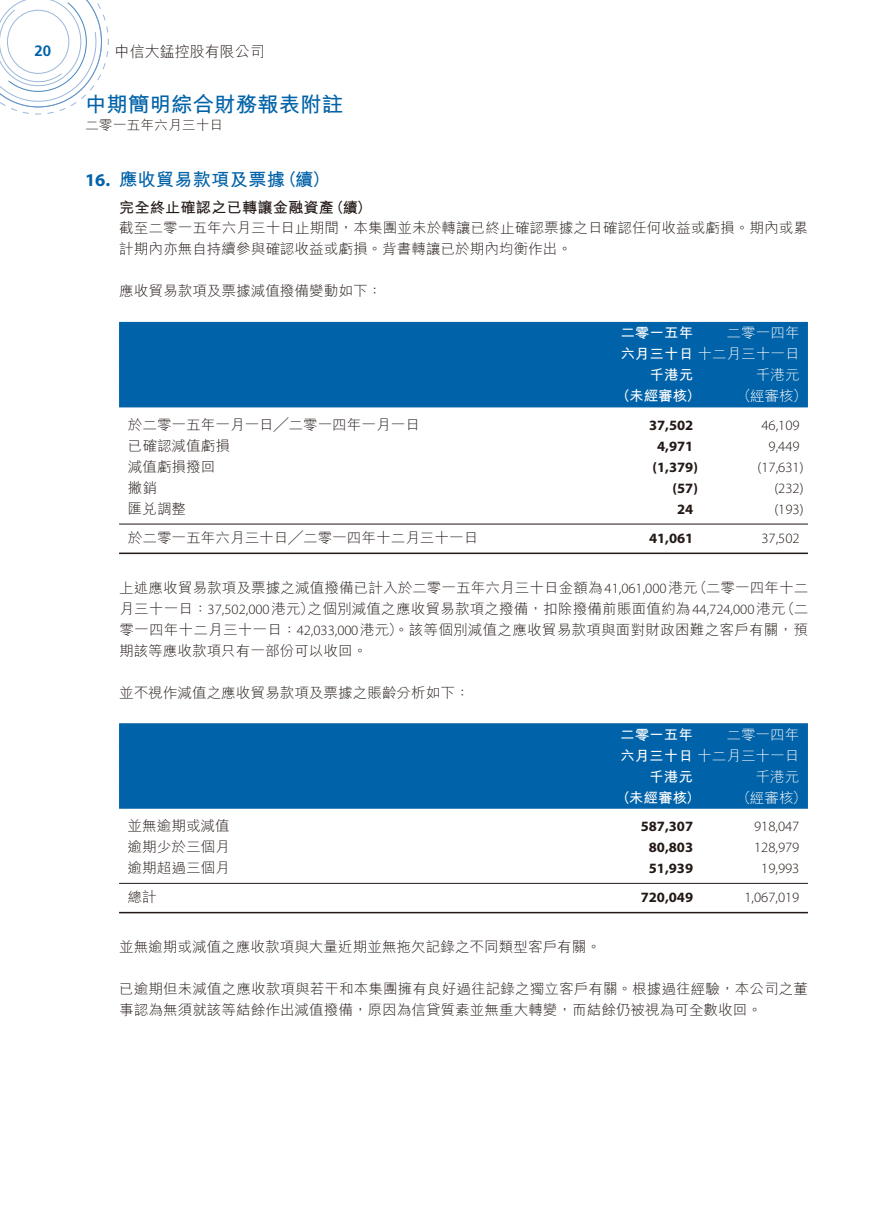
<style>
.page{position:relative;width:893px;height:1212px;background:#fff}
.page>*{position:absolute;margin:0;border:0;box-sizing:border-box;transform-origin:0 0}
.t1{font:700 21px "M Hei HK";color:#0062a8}
.t2{font:700 18px "M Hei HK";color:#0062a8}
.t3{font:700 15px "M Hei HK";color:#231916}
.t4{font:300 15px "M Hei HK";color:#231916}
.t5{font:700 15px "Frutiger LT Std";color:#0062a8}
.t6{font:300 14.25px/21px "M Hei HK";color:#231916}
.t7{font:300 14.25px "Myriad Pro";color:#231916}
.t8{font:700 14.25px "Myriad Pro";color:#231916}
.t9{font:300 14.25px "M Hei HK";color:#fff}
.t10{font:700 14.25px "M Hei HK";color:#fff}
.t11{font:300 13.5px "M Hei HK";color:#231916}
.s1{font-family:"Myriad Pro"}
.s2{font-weight:700}
</style>
<div class="page">
<svg style="left:0;top:0;width:109px;height:115px"></svg>
<div style="left:119px;top:322px;width:689px;height:22px;background:#0062a8"></div>
<div style="left:119px;top:343px;width:689px;height:22px;background:#0062a8"></div>
<div style="left:119px;top:364px;width:689px;height:22px;background:#0062a8"></div>
<div style="left:119px;top:385px;width:689px;height:22px;background:#0062a8"></div>
<hr style="left:119px;top:524px;width:689px;height:1px;background:#231916">
<hr style="left:119px;top:552px;width:689px;height:2px;background:#231916">
<div style="left:119px;top:723px;width:689px;height:23px;background:#0062a8"></div>
<div style="left:119px;top:744px;width:689px;height:23px;background:#0062a8"></div>
<div style="left:119px;top:765px;width:689px;height:23px;background:#0062a8"></div>
<div style="left:119px;top:786px;width:689px;height:23px;background:#0062a8"></div>
<hr style="left:119px;top:883px;width:689px;height:1px;background:#231916">
<hr style="left:119px;top:912px;width:689px;height:1px;background:#231916">
<p class="t5" style="left:34px;top:42px;width:18px">20</p>
<p class="t4" style="left:115px;top:44px;width:152px">中信大錳控股有限公司</p>
<h1 class="t1" style="left:85px;top:89px;width:260px">中期簡明綜合財務報表附註</h1>
<p class="t11" style="left:85px;top:118px;width:140px">二零一五年六月三十日</p>
<p class="t2" style="left:85px;top:166px;width:247px"><span class="s1">16.</span> 應收貿易款項及票據（續）</p>
<p class="t3" style="left:119px;top:197px;width:254px">完全終止確認之已轉讓金融資產（續）</p>
<p class="t6" style="left:119px;top:217px;width:691px">截至二零一五年六月三十日止期間，本集團並未於轉讓已終止確認票據之日確認任何收益或虧損。期內或累計期內亦無自持續參與確認收益或虧損。背書轉讓已於期內均衡作出。</p>
<p class="t6" style="left:119px;top:280px;width:264px">應收貿易款項及票據減值撥備變動如下：</p>
<p class="t10" style="left:620px;top:323px;width:75px">二零一五年</p>
<p class="t9" style="left:727px;top:326px;width:75px">二零一四年</p>
<p class="t9" style="left:620px;top:347px;width:181px"><span class="s2">六月三十日</span>十二月三十一日</p>
<p class="t10" style="left:649px;top:365px;width:45px">千港元</p>
<p class="t9" style="left:756px;top:368px;width:45px">千港元</p>
<p class="t10" style="left:616px;top:386px;width:86px">（未經審核）</p>
<p class="t9" style="left:737px;top:389px;width:72px">（經審核）</p>
<p class="t6" style="left:128px;top:414px;width:294px">於二零一五年一月一日╱二零一四年一月一日</p>
<p class="t8" style="left:649px;top:416px;width:46px">37,502</p>
<p class="t7" style="left:761px;top:416px;width:40px">46,109</p>
<p class="t6" style="left:128px;top:435px;width:104px">已確認減值虧損</p>
<p class="t8" style="left:657px;top:437px;width:38px">4,971</p>
<p class="t7" style="left:769px;top:437px;width:33px">9,449</p>
<p class="t6" style="left:128px;top:456px;width:89px">減值虧損撥回</p>
<p class="t8" style="left:653px;top:458px;width:47px">(1,379)</p>
<p class="t7" style="left:758px;top:459px;width:47px">(17,631)</p>
<p class="t6" style="left:128px;top:477px;width:31px">撇銷</p>
<p class="t8" style="left:673px;top:479px;width:27px">(57)</p>
<p class="t7" style="left:774px;top:480px;width:31px">(232)</p>
<p class="t6" style="left:128px;top:498px;width:60px">匯兌調整</p>
<p class="t8" style="left:677px;top:500px;width:18px">24</p>
<p class="t7" style="left:774px;top:501px;width:31px">(193)</p>
<p class="t6" style="left:128px;top:527px;width:352px">於二零一五年六月三十日╱二零一四年十二月三十一日</p>
<p class="t8" style="left:649px;top:529px;width:46px">41,061</p>
<p class="t7" style="left:761px;top:529px;width:40px">37,502</p>
<p class="t6" style="left:119px;top:577px;width:691px;text-align:justify">上述應收貿易款項及票據之減值撥備已計入於二零一五年六月三十日金額為<span class="s1">41,061,000</span>港元（二零一四年十二月三十一日：<span class="s1">37,502,000</span>港元）之個別減值之應收貿易款項之撥備，扣除撥備前賬面值約為<span class="s1">44,724,000</span>港元（二零一四年十二月三十一日：<span class="s1">42,033,000</span>港元）。該等個別減值之應收貿易款項與面對財政困難之客戶有關，預期該等應收款項只有一部份可以收回。</p>
<p class="t6" style="left:119px;top:682px;width:352px">並不視作減值之應收貿易款項及票據之賬齡分析如下：</p>
<p class="t10" style="left:620px;top:724px;width:75px">二零一五年</p>
<p class="t9" style="left:726px;top:727px;width:75px">二零一四年</p>
<p class="t9" style="left:620px;top:748px;width:181px"><span class="s2">六月三十日</span>十二月三十一日</p>
<p class="t10" style="left:649px;top:766px;width:45px">千港元</p>
<p class="t9" style="left:756px;top:769px;width:45px">千港元</p>
<p class="t10" style="left:616px;top:787px;width:86px">（未經審核）</p>
<p class="t9" style="left:737px;top:790px;width:72px">（經審核）</p>
<p class="t6" style="left:128px;top:815px;width:104px">並無逾期或減值</p>
<p class="t8" style="left:641px;top:817px;width:54px">587,307</p>
<p class="t7" style="left:754px;top:818px;width:47px">918,047</p>
<p class="t6" style="left:128px;top:836px;width:104px">逾期少於三個月</p>
<p class="t8" style="left:649px;top:838px;width:46px">80,803</p>
<p class="t7" style="left:754px;top:839px;width:47px">128,979</p>
<p class="t6" style="left:128px;top:857px;width:104px">逾期超過三個月</p>
<p class="t8" style="left:649px;top:859px;width:46px">51,939</p>
<p class="t7" style="left:761px;top:860px;width:40px">19,993</p>
<p class="t6" style="left:128px;top:886px;width:31px">總計</p>
<p class="t8" style="left:641px;top:888px;width:54px">720,049</p>
<p class="t7" style="left:744px;top:889px;width:56px">1,067,019</p>
<p class="t6" style="left:119px;top:936px;width:484px">並無逾期或減值之應收款項與大量近期並無拖欠記錄之不同類型客戶有關。</p>
<p class="t6" style="left:119px;top:978px;width:691px">已逾期但未減值之應收款項與若干和本集團擁有良好過往記錄之獨立客戶有關。根據過往經驗，本公司之董事認為無須就該等結餘作出減值撥備，原因為信貸質素並無重大轉變，而結餘仍被視為可全數收回。</p>
</div>
